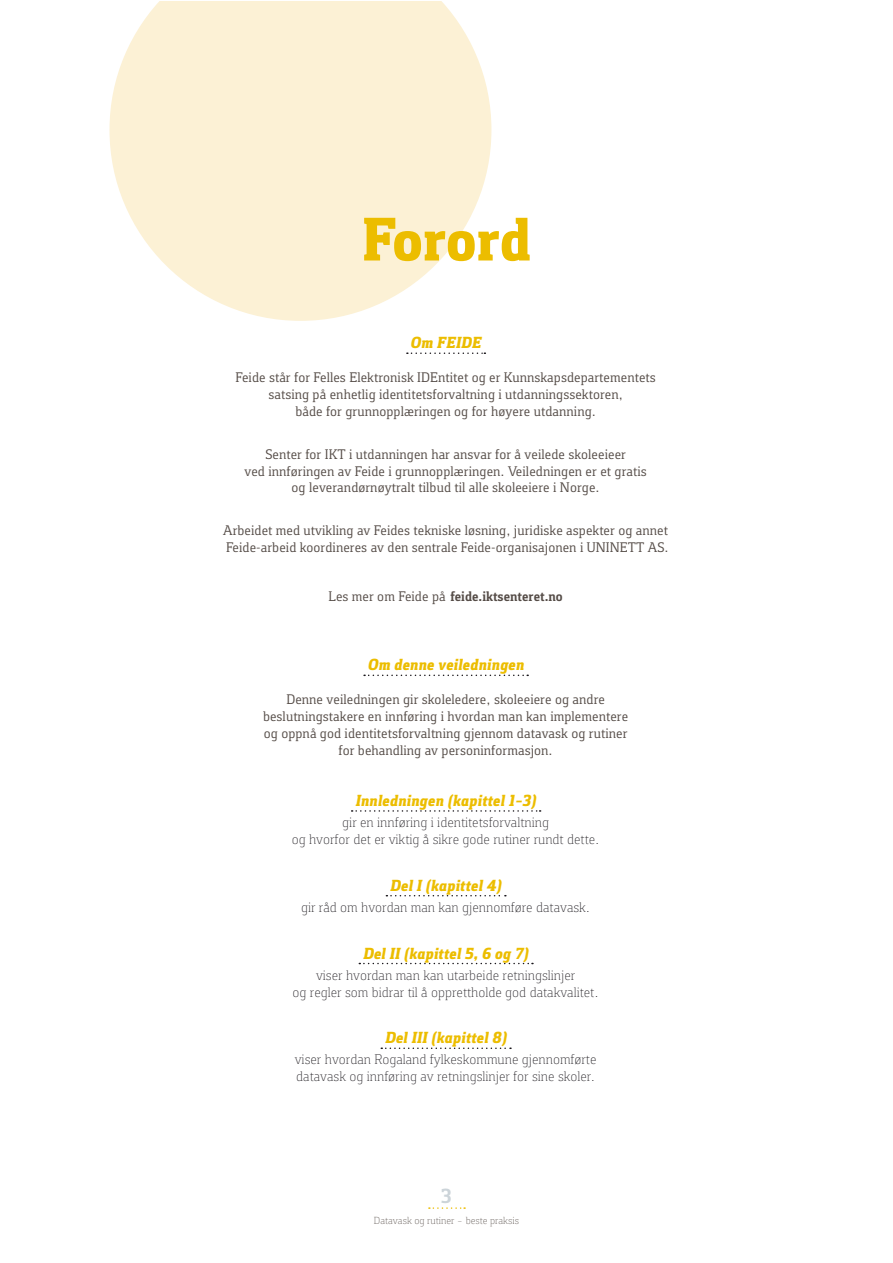
<style>
.page{position:relative;width:893px;height:1263px;background:#fff}
.page>*{position:absolute;margin:0;border:0;box-sizing:border-box;transform-origin:0 0}
.t1{font:800 63px "Foral Pro";color:#ecbd00}
.t2{font:700 21px "Foral Pro";color:#ccd4d9}
.t3{font:italic 800 16.5px "Foral Pro";letter-spacing:.01em;color:#ecbd00}
.t4{font:14.25px/17px "Foral Pro";letter-spacing:.005em;color:#544b46;text-align:center}
.t5{font:300 14.25px/17px "Foral Pro";color:#1a171c;text-align:center}
.t6{font:700 14.25px "Foral Pro";color:#544b46}
.t7{font:300 10.5px "Foral Pro";color:#544b46}
.s1{font-weight:400}
</style>
<div class="page">
<svg style="left:109px;top:1px;width:382px;height:320px;fill:#fcf1d5"></svg>
<svg style="left:407px;top:352px;width:78px;height:2px"></svg>
<svg style="left:364px;top:675px;width:164px;height:1px"></svg>
<svg style="left:352px;top:810px;width:189px;height:2px"></svg>
<svg style="left:386px;top:895px;width:120px;height:1px"></svg>
<svg style="left:359px;top:963px;width:174px;height:1px"></svg>
<svg style="left:381px;top:1047px;width:130px;height:2px"></svg>
<svg style="left:429px;top:1207px;width:36px;height:2px"></svg>
<h1 class="t1" style="left:362px;top:203px;width:171px">Forord</h1>
<p class="t3" style="left:410px;top:333px;width:72px">Om FEIDE</p>
<p class="t4" style="left:235px;top:369px;width:422px">Feide står for Felles Elektronisk IDEntitet og er Kunnskapsdepartementets satsing på enhetlig identitetsforvaltning i utdanningssektoren,<br>både for grunnopplæringen og for høyere utdanning.</p>
<p class="t4" style="left:244px;top:445px;width:404px">Senter for IKT i utdanningen har ansvar for å veilede skoleeieer<br>ved innføringen av Feide i grunnopplæringen. Veiledningen er et gratis og leverandørnøytralt tilbud til alle skoleeiere i Norge.</p>
<p class="t4" style="left:223px;top:522px;width:447px;text-align:left">Arbeidet med utvikling av Feides tekniske løsning, juridiske aspekter og annet<br>Feide-arbeid koordineres av den sentrale Feide-organisajonen i UNINETT AS.</p>
<p class="t6" style="left:328px;top:588px;width:236px"><span class="s1">Les mer om Feide på</span> feide.iktsenteret.no</p>
<p class="t3" style="left:367px;top:655px;width:158px">Om denne veiledningen</p>
<p class="t4" style="left:263px;top:691px;width:367px">Denne veiledningen gir skoleledere, skoleeiere og andre beslutningstakere en innføring i hvordan man kan implementere og oppnå god identitetsforvaltning gjennom datavask og rutiner for behandling av personinformasjon.</p>
<p class="t3" style="left:355px;top:791px;width:183px">Innledningen (kapittel 1–3)</p>
<p class="t5" style="left:292px;top:814px;width:309px">gir en innføring i identitetsforvaltning<br>og hvorfor det er viktig å sikre gode rutiner rundt dette.</p>
<p class="t3" style="left:390px;top:875px;width:113px">Del I (kapittel 4)</p>
<p class="t5" style="left:301px;top:899px;width:291px">gir råd om hvordan man kan gjennomføre datavask.</p>
<p class="t3" style="left:363px;top:943px;width:167px">Del II (kapittel 5, 6 og 7)</p>
<p class="t5" style="left:293px;top:966px;width:308px">viser hvordan man kan utarbeide retningslinjer<br>og regler som bidrar til å opprettholde god datakvalitet.</p>
<p class="t3" style="left:385px;top:1028px;width:123px">Del III (kapittel 8)</p>
<p class="t5" style="left:295px;top:1051px;width:303px;text-align:left">viser hvordan Rogaland fylkeskommune gjennomførte datavask og innføring av retningslinjer for sine skoler.</p>
<h2 class="t2" style="left:441px;top:1184px;width:13px">3</h2>
<p class="t7" style="left:374px;top:1215px;width:147px">Datavask og rutiner – beste praksis</p>
</div>
